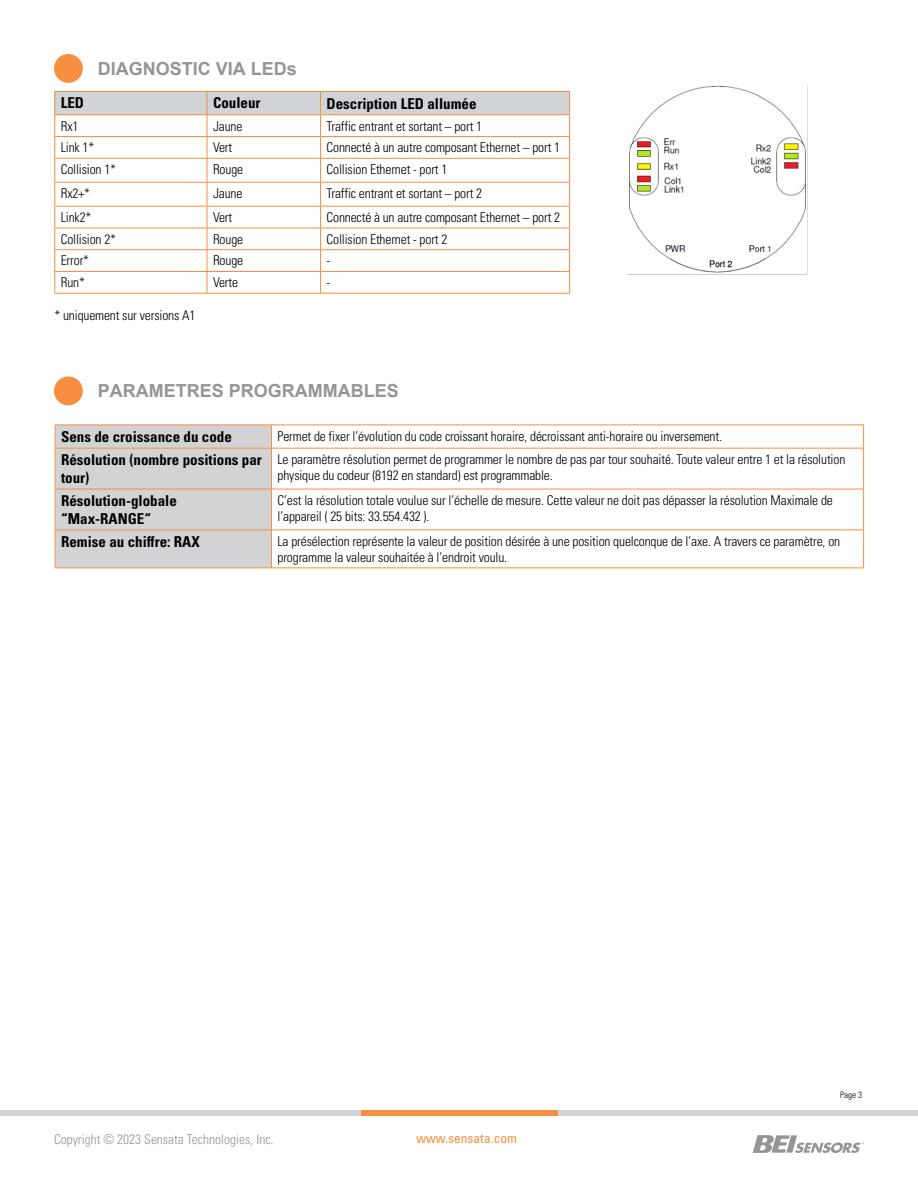
<style>
.page{position:relative;width:918px;height:1188px;background:#fff}
.page>*{position:absolute;margin:0;border:0;box-sizing:border-box;transform-origin:0 0}
.t1{font:700 18px "Arial";color:#939598}
.t2{font:700 condensed 15px/18px "Univers LT Pro";color:#000}
.t3{font:300 condensed 13.5px/16.2px "Univers LT Pro";letter-spacing:-.01em;color:#000}
.t4{font:300 condensed 13.5px "Univers LT Pro";color:#939598}
.t5{font:condensed 13.5px "Univers LT Pro";color:#f78f41}
.t6{font:300 condensed 9px "Univers LT Pro";color:#000}
</style>
<div class="page">
<div style="left:0;top:1110px;width:918px;height:6px;background:#d1d3d4"></div>
<div style="left:361px;top:1110px;width:197px;height:6px;background:#f78f41"></div>
<div style="left:54px;top:377px;width:29px;height:28px;background:#f78f41;border-radius:50%"></div>
<hr style="left:55px;top:424px;width:217px;height:1px;background:#f78f41">
<hr style="left:272px;top:424px;width:592px;height:1px;background:#f78f41">
<div style="left:55px;top:425px;width:217px;height:142px;background:#d1d3d4"></div>
<svg style="left:863px;top:425px;width:1px;height:23px"></svg>
<hr style="left:55px;top:448px;width:217px;height:1px;background:#f78f41">
<hr style="left:55px;top:449px;width:1px;height:40px;background:#f78f41">
<hr style="left:272px;top:448px;width:592px;height:1px;background:#f78f41">
<hr style="left:271px;top:449px;width:1px;height:40px;background:#f78f41">
<hr style="left:863px;top:449px;width:1px;height:40px;background:#f78f41">
<hr style="left:55px;top:489px;width:217px;height:1px;background:#f78f41">
<hr style="left:55px;top:489px;width:1px;height:41px;background:#f78f41">
<hr style="left:272px;top:489px;width:592px;height:1px;background:#f78f41">
<hr style="left:271px;top:489px;width:1px;height:41px;background:#f78f41">
<hr style="left:863px;top:489px;width:1px;height:41px;background:#f78f41">
<hr style="left:55px;top:530px;width:217px;height:1px;background:#f78f41">
<hr style="left:55px;top:530px;width:1px;height:37px;background:#f78f41">
<hr style="left:272px;top:530px;width:592px;height:1px;background:#f78f41">
<hr style="left:271px;top:530px;width:1px;height:37px;background:#f78f41">
<hr style="left:863px;top:530px;width:1px;height:37px;background:#f78f41">
<hr style="left:55px;top:567px;width:217px;height:1px;background:#f78f41">
<hr style="left:272px;top:567px;width:592px;height:1px;background:#f78f41">
<img style="left:627px;top:85px;width:181px;height:190px">
<div style="left:54px;top:54px;width:29px;height:29px;background:#f78f41;border-radius:50%"></div>
<div style="left:55px;top:91px;width:152px;height:24px;background:#d1d3d4"></div>
<hr style="left:54px;top:91px;width:153px;height:1px;background:#f78f41">
<hr style="left:54px;top:114px;width:153px;height:1px;background:#f78f41">
<hr style="left:54px;top:136px;width:153px;height:1px;background:#f78f41">
<hr style="left:54px;top:158px;width:153px;height:1px;background:#f78f41">
<hr style="left:54px;top:182px;width:153px;height:1px;background:#f78f41">
<hr style="left:54px;top:206px;width:153px;height:1px;background:#f78f41">
<hr style="left:54px;top:228px;width:153px;height:1px;background:#f78f41">
<hr style="left:54px;top:249px;width:153px;height:1px;background:#f78f41">
<hr style="left:54px;top:271px;width:153px;height:1px;background:#f78f41">
<svg style="left:54px;top:92px;width:1px;height:201px"></svg>
<svg style="left:207px;top:91px;width:363px;height:202px"></svg>
<hr style="left:54px;top:293px;width:153px;height:1px;background:#f78f41">
<hr style="left:207px;top:293px;width:114px;height:1px;background:#f78f41">
<hr style="left:321px;top:293px;width:249px;height:1px;background:#f78f41">
<svg style="left:753px;top:1135px;width:111px;height:18px"></svg>
<h1 class="t1" style="left:98px;top:57px;width:201px">DIAGNOSTIC VIA LEDs</h1>
<p class="t2" style="left:61px;top:94px;width:25px">LED</p>
<p class="t2" style="left:213px;top:94px;width:49px">Couleur</p>
<p class="t2" style="left:327px;top:94px;width:151px">Description LED allumée</p>
<p class="t3" style="left:61px;top:117px;width:19px">Rx1</p>
<p class="t3" style="left:213px;top:117px;width:31px">Jaune</p>
<p class="t3" style="left:327px;top:117px;width:157px">Traffic entrant et sortant – port 1</p>
<p class="t3" style="left:61px;top:139px;width:35px">Link 1*</p>
<p class="t3" style="left:213px;top:139px;width:21px">Vert</p>
<p class="t3" style="left:327px;top:139px;width:235px">Connecté à un autre composant Ethernet – port 1</p>
<p class="t3" style="left:61px;top:161px;width:57px">Collision 1*</p>
<p class="t3" style="left:213px;top:161px;width:32px">Rouge</p>
<p class="t3" style="left:327px;top:161px;width:122px">Collision Ethernet - port 1</p>
<p class="t3" style="left:61px;top:184px;width:31px">Rx2+*</p>
<p class="t3" style="left:213px;top:184px;width:31px">Jaune</p>
<p class="t3" style="left:327px;top:184px;width:157px">Traffic entrant et sortant – port 2</p>
<p class="t3" style="left:61px;top:208px;width:32px">Link2*</p>
<p class="t3" style="left:213px;top:208px;width:21px">Vert</p>
<p class="t3" style="left:327px;top:208px;width:235px">Connecté à un autre composant Ethernet – port 2</p>
<p class="t3" style="left:61px;top:230px;width:57px">Collision 2*</p>
<p class="t3" style="left:213px;top:230px;width:32px">Rouge</p>
<p class="t3" style="left:327px;top:230px;width:122px">Collision Ethernet - port 2</p>
<p class="t3" style="left:61px;top:252px;width:30px">Error*</p>
<p class="t3" style="left:213px;top:252px;width:32px">Rouge</p>
<p class="t3" style="left:327px;top:252px;width:5px">-</p>
<p class="t3" style="left:61px;top:274px;width:26px">Run*</p>
<p class="t3" style="left:213px;top:274px;width:27px">Verte</p>
<p class="t3" style="left:327px;top:274px;width:5px">-</p>
<p class="t3" style="left:54px;top:306px;width:143px">* uniquement sur versions A1</p>
<h1 class="t1" style="left:98px;top:379px;width:302px">PARAMETRES PROGRAMMABLES</h1>
<p class="t2" style="left:61px;top:427px;width:172px">Sens de croissance du code</p>
<p class="t3" style="left:278px;top:427px;width:446px">Permet de fixer l’évolution du code croissant horaire, décroissant anti-horaire ou inversement.</p>
<p class="t2" style="left:61px;top:450px;width:202px">Résolution (nombre positions par tour)</p>
<p class="t3" style="left:278px;top:450px;width:569px">Le paramètre résolution permet de programmer le nombre de pas par tour souhaité. Toute valeur entre 1 et la résolution physique du codeur (8192 en standard) est programmable.</p>
<p class="t2" style="left:61px;top:491px;width:117px">Résolution-globale “Max-RANGE“</p>
<p class="t3" style="left:278px;top:491px;width:557px">C’est la résolution totale voulue sur l’échelle de mesure. Cette valeur ne doit pas dépasser la résolution Maximale de l’appareil ( 25 bits: 33.554.432 ).</p>
<p class="t2" style="left:61px;top:532px;width:140px">Remise au chiffre: RAX</p>
<p class="t3" style="left:278px;top:532px;width:564px">La présélection représente la valeur de position désirée à une position quelconque de l’axe. A travers ce paramètre, on programme la valeur souhaitée à l’endroit voulu.</p>
<p class="t4" style="left:54px;top:1130px;width:221px">Copyright © 2023 Sensata Technologies, Inc.</p>
<p class="t5" style="left:416px;top:1130px;width:102px">www.sensata.com</p>
<p class="t6" style="left:840px;top:1089px;width:23px">Page 3</p>
</div>
